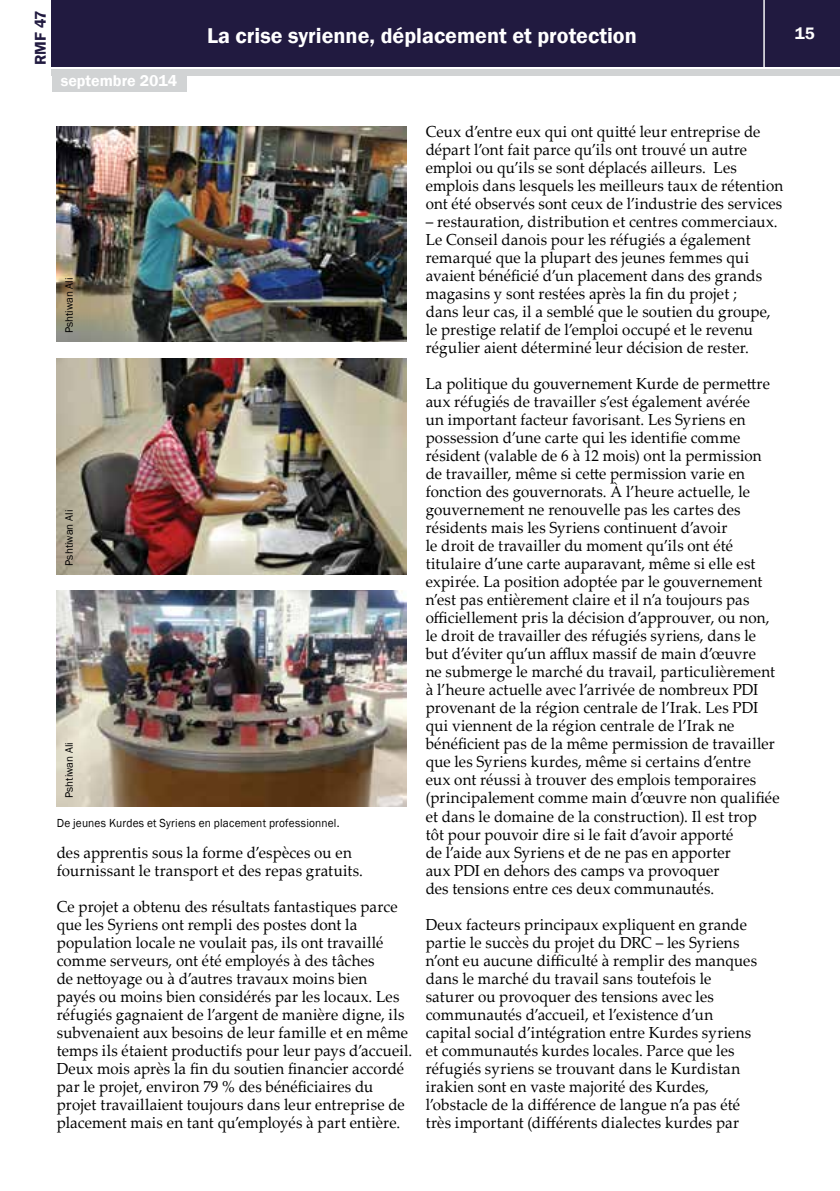
<style>
.page{position:relative;width:840px;height:1191px;background:#fff}
.page>*{position:absolute;margin:0;border:0;box-sizing:border-box;transform-origin:0 0}
.t1{font:600 22px "Franklin Gothic";color:#fff}
.t2{font:600 17px "Franklin Gothic";color:#fff}
.t3{font:16px/18px "Palatino Linotype";letter-spacing:.01em;color:#000;scale:.94 1}
.t4{font:600 16px "Franklin Gothic";color:#fff}
.t5{font:600 16px "Franklin Gothic";color:#211a40}
.t6{font:12px "Franklin Gothic";letter-spacing:.015em;color:#000;scale:.95 1}
.t7{font:11px "Franklin Gothic";color:#000}
</style>
<div class="page">
<div style="left:52px;top:0;width:787px;height:66px;background:#211a40"></div>
<div style="left:52px;top:69px;width:787px;height:6px;background:#d1d3d4"></div>
<hr style="left:763px;top:0;width:1px;height:68px;background:#fff">
<div style="left:52px;top:74px;width:134px;height:18px;background:#d1d3d4"></div>
<img style="left:57px;top:126px;width:349px;height:216px">
<img style="left:57px;top:358px;width:349px;height:216px">
<img style="left:57px;top:591px;width:349px;height:215px">
<p class="t5" style="left:31px;top:65px;width:57px;rotate:-90deg">RMF 47</p>
<p class="t4" style="left:61px;top:71px;width:118px">septembre 2014</p>
<h1 class="t1" style="left:207px;top:22px;width:431px">La crise syrienne, déplacement et protection</h1>
<p class="t2" style="left:794px;top:23px;width:22px">15</p>
<p class="t7" style="left:62px;top:333px;width:57px;rotate:-90deg">Pshtiwan Ali</p>
<p class="t7" style="left:62px;top:565px;width:57px;rotate:-90deg">Pshtiwan Ali</p>
<p class="t7" style="left:62px;top:798px;width:57px;rotate:-90deg">Pshtiwan Ali</p>
<p class="t6" style="left:57px;top:815px;width:299px">De jeunes Kurdes et Syriens en placement professionnel.</p>
<p class="t3" style="left:57px;top:842px;width:327px">des apprentis sous la forme d’espèces ou en fournissant le transport et des repas gratuits.</p>
<p class="t3" style="left:57px;top:896px;width:379px">Ce projet a obtenu des résultats fantastiques parce que les Syriens ont rempli des postes dont la population locale ne voulait pas, ils ont travaillé comme serveurs, ont été employés à des tâches<br>de nettoyage ou à d’autres travaux moins bien<br>payés ou moins bien considérés par les locaux. Les réfugiés gagnaient de l’argent de manière digne, ils subvenaient aux besoins de leur famille et en même temps ils étaient productifs pour leur pays d’accueil.<br>Deux mois après la fin du soutien financier accordé par le projet, environ 79 % des bénéficiaires du projet travaillaient toujours dans leur entreprise de placement mais en tant qu’employés à part entière.</p>
<p class="t3" style="left:425px;top:122px;width:381px">Ceux d’entre eux qui ont quitté leur entreprise de départ l’ont fait parce qu’ils ont trouvé un autre emploi ou qu’ils se sont déplacés ailleurs. Les emplois dans lesquels les meilleurs taux de rétention ont été observés sont ceux de l’industrie des services</p>
<p class="t3" style="left:425px;top:212px;width:376px">– restauration, distribution et centres commerciaux.<br>Le Conseil danois pour les réfugiés a également remarqué que la plupart des jeunes femmes qui avaient bénéficié d’un placement dans des grands magasins y sont restées après la fin du projet ;<br>dans leur cas, il a semblé que le soutien du groupe, le prestige relatif de l’emploi occupé et le revenu régulier aient déterminé leur décision de rester.</p>
<p class="t3" style="left:425px;top:374px;width:378px">La politique du gouvernement Kurde de permettre aux réfugiés de travailler s’est également avérée<br>un important facteur favorisant. Les Syriens en possession d’une carte qui les identifie comme résident (valable de 6 à 12 mois) ont la permission de travailler, même si cette permission varie en fonction des gouvernorats. À l’heure actuelle, le gouvernement ne renouvelle pas les cartes des résidents mais les Syriens continuent d’avoir<br>le droit de travailler du moment qu’ils ont été titulaire d’une carte auparavant, même si elle est expirée. La position adoptée par le gouvernement n’est pas entièrement claire et il n’a toujours pas officiellement pris la décision d’approuver, ou non, le droit de travailler des réfugiés syriens, dans le but d’éviter qu’un afflux massif de main d’œuvre<br>ne submerge le marché du travail, particulièrement à l’heure actuelle avec l’arrivée de nombreux PDI provenant de la région centrale de l’Irak. Les PDI qui viennent de la région centrale de l’Irak ne bénéficient pas de la même permission de travailler que les Syriens kurdes, même si certains d’entre eux ont réussi à trouver des emplois temporaires (principalement comme main d’œuvre non qualifiée et dans le domaine de la construction). Il est trop<br>tôt pour pouvoir dire si le fait d’avoir apporté<br>de l’aide aux Syriens et de ne pas en apporter<br>aux PDI en dehors des camps va provoquer<br>des tensions entre ces deux communautés.</p>
<p class="t3" style="left:425px;top:914px;width:354px">Deux facteurs principaux expliquent en grande partie le succès du projet du DRC – les Syriens n’ont eu aucune difficulté à remplir des manques dans le marché du travail sans toutefois le saturer ou provoquer des tensions avec les communautés d’accueil, et l’existence d’un capital social d’intégration entre Kurdes syriens et communautés kurdes locales. Parce que les réfugiés syriens se trouvant dans le Kurdistan irakien sont en vaste majorité des Kurdes, l’obstacle de la différence de langue n’a pas été très important (différents dialectes kurdes par</p>
</div>
